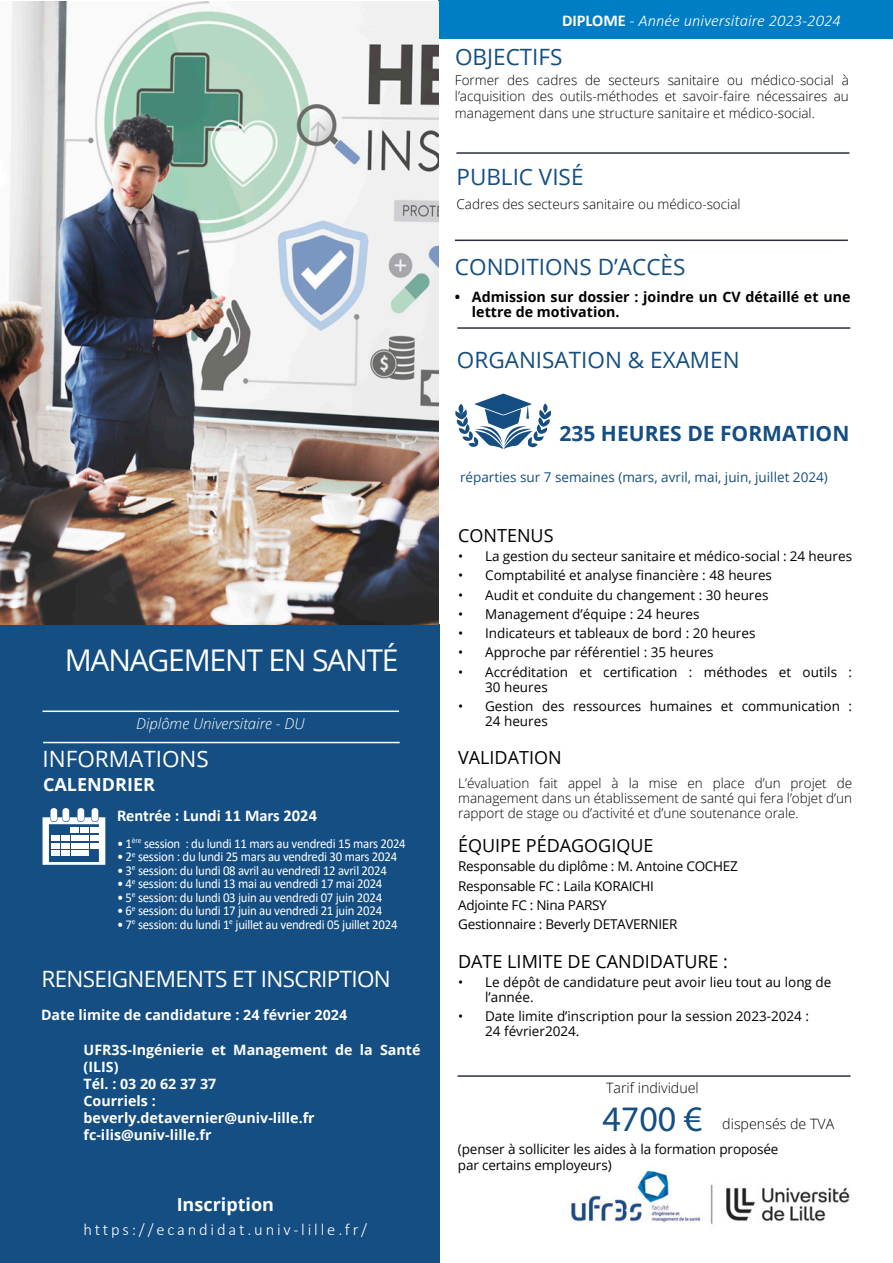
<style>
.page{position:relative;width:893px;height:1263px;background:#fff}
.page>*{position:absolute;margin:0;border:0;box-sizing:border-box;transform-origin:0 0}
.prix{font:36px "Myriad Pro";color:#144e82}
.TITRE_FORMATION{font:30px "Open Sans";letter-spacing:-.04em;color:#fff}
.titre_chapitre{font:22.5px "Open Sans";color:#144e82}
.titre_description_blanc{font:22.5px "Open Sans";letter-spacing:-.03em;color:#fff}
.titre_description_blanc-2{font:22.5px "Open Sans";color:#fff}
.ss_titre{font:700 21px "Open Sans";color:#144e82}
.ss_titre-2{font:18px "Open Sans";color:#000}
.t1{font:700 18px "Open Sans";color:#fff}
.t2{font:italic 300 16.5px "Calibri";color:#fff}
.t3{font:300 16.5px "Calibri";letter-spacing:.175em;color:#fff}
.t4{font:700 16.5px "Calibri";color:#fff}
.Diplôme{font:italic 300 15px "Open Sans";color:#fff}
.t5{font:700 14.25px/17.1px "Open Sans";color:#fff}
.t6{font:700 14.25px/15px "Open Sans";color:#000}
.t7{font:300 14.25px "Open Sans";color:#000}
.ss_titre-3{font:13.5px/15px "Open Sans";color:#000}
.texte_courant_puce_2{font:300 13.5px/15px "Open Sans";color:#000;text-align:justify}
.t8{font:13.5px "Calibri";letter-spacing:-.02em;color:#fff;scale:.95 1}
.ss_titre-4{font:13.5px "Open Sans";letter-spacing:-.02em;color:#000}
.ss_titre-5{font:13.5px "Open Sans";color:#144e82}
.s1{font-weight:700;font-style:normal}
</style>
<div class="page">
<div style="left:0;top:624px;width:440px;height:639px;background:#144e82"></div>
<div style="left:439px;top:0;width:454px;height:39px;background:#007ec5"></div>
<img style="left:571px;top:1170px;width:279px;height:54px">
<img style="left:0;top:1px;width:439px;height:623px">
<hr style="left:43px;top:710px;width:356px;height:2px;background:#fff">
<hr style="left:43px;top:742px;width:357px;height:1px;background:#fff">
<div style="left:50px;top:808px;width:7px;height:13px;background:#fff;border-radius:3px"></div>
<div style="left:62px;top:808px;width:7px;height:13px;background:#fff;border-radius:3px"></div>
<div style="left:78px;top:808px;width:6px;height:13px;background:#fff;border-radius:3px"></div>
<div style="left:92px;top:808px;width:6px;height:13px;background:#fff;border-radius:3px"></div>
<svg style="left:43px;top:817px;width:62px;height:48px"></svg>
<hr style="left:457px;top:327px;width:393px;height:2px;background:#2a2f43">
<hr style="left:455px;top:240px;width:393px;height:1px;background:#2a2f43">
<hr style="left:458px;top:1075px;width:392px;height:2px;background:#2a2f43">
<hr style="left:456px;top:152px;width:393px;height:2px;background:#2a2f43">
<svg style="left:455px;top:394px;width:96px;height:55px"></svg>
<p class="TITRE_FORMATION" style="left:65px;top:640px;width:335px">MANAGEMENT EN SANTÉ</p>
<p class="Diplôme" style="left:136px;top:713px;width:170px">Diplôme Universitaire - DU</p>
<p class="titre_description_blanc-2" style="left:43px;top:743px;width:168px">INFORMATIONS</p>
<p class="t1" style="left:43px;top:772px;width:113px">CALENDRIER</p>
<p class="t4" style="left:117px;top:803px;width:201px">Rentrée : Lundi 11 Mars 2024</p>
<p class="t8" style="left:117px;top:834px;width:305px">• 1<sup>ère</sup> session : du lundi 11 mars au vendredi 15 mars 2024</p>
<p class="t8" style="left:117px;top:847px;width:296px">• 2<sup>e</sup> session : du lundi 25 mars au vendredi 30 mars 2024</p>
<p class="t8" style="left:117px;top:861px;width:285px">• 3<sup>e</sup> session: du lundi 08 avril au vendredi 12 avril 2024</p>
<p class="t8" style="left:117px;top:874px;width:281px">• 4<sup>e</sup> session: du lundi 13 mai au vendredi 17 mai 2024</p>
<p class="t8" style="left:117px;top:888px;width:280px">• 5<sup>e</sup> session: du lundi 03 juin au vendredi 07 juin 2024</p>
<p class="t8" style="left:117px;top:901px;width:280px">• 6<sup>e</sup> session: du lundi 17 juin au vendredi 21 juin 2024</p>
<p class="t8" style="left:117px;top:915px;width:297px">• 7<sup>e</sup> session: du lundi 1<sup>e</sup> juillet au vendredi 05 juillet 2024</p>
<p class="titre_description_blanc" style="left:41px;top:963px;width:351px">RENSEIGNEMENTS ET INSCRIPTION</p>
<p class="t5" style="left:41px;top:1006px;width:308px">Date limite de candidature : 24 février 2024</p>
<p class="t5" style="left:84px;top:1040px;width:338px">UFR3S-Ingénierie et Management de la Santé (ILIS)</p>
<p class="t5" style="left:84px;top:1075px;width:134px">Tél. : 03 20 62 37 37</p>
<p class="t5" style="left:84px;top:1092px;width:74px">Courriels :</p>
<p class="t5" style="left:84px;top:1109px;width:233px">beverly.detavernier@univ-lille.fr</p>
<p class="t5" style="left:84px;top:1126px;width:129px">fc-ilis@univ-lille.fr</p>
<h3 class="t1" style="left:177px;top:1191px;width:99px">Inscription</h3>
<p class="t3" style="left:83px;top:1219px;width:285px">https://ecandidat.univ-lille.fr/</p>
<p class="t2" style="left:562px;top:10px;width:280px"><span class="s1">DIPLOME</span> - Année universitaire 2023-2024</p>
<p class="titre_chapitre" style="left:455px;top:41px;width:109px">OBJECTIFS</p>
<p class="texte_courant_puce_2" style="left:455px;top:72px;width:395px;line-height:16.2px">Former des cadres de secteurs sanitaire ou médico-social à l’acquisition des outils-méthodes et savoir-faire nécessaires au management dans une structure sanitaire et médico-social.</p>
<p class="titre_chapitre" style="left:456px;top:161px;width:129px">PUBLIC VISÉ</p>
<p class="texte_courant_puce_2" style="left:456px;top:196px;width:286px">Cadres des secteurs sanitaire ou médico-social</p>
<p class="titre_chapitre" style="left:455px;top:251px;width:232px">CONDITIONS D’ACCÈS</p>
<p class="t6" style="left:472px;top:289px;width:380px;text-indent:-17px">• Admission sur dossier : joindre un CV détaillé et une lettre de motivation.</p>
<p class="titre_chapitre" style="left:457px;top:344px;width:284px">ORGANISATION &amp; EXAMEN</p>
<p class="ss_titre" style="left:560px;top:419px;width:291px">235 HEURES DE FORMATION</p>
<p class="ss_titre-5" style="left:460px;top:468px;width:369px">réparties sur 7 semaines (mars, avril, mai, juin, juillet 2024)</p>
<p class="ss_titre-2" style="left:458px;top:523px;width:97px">CONTENUS</p>
<p class="ss_titre-3" style="left:458px;top:548px;width:395px">• La gestion du secteur sanitaire et médico-social : 24 heures</p>
<p class="ss_titre-3" style="left:458px;top:567px;width:315px">• Comptabilité et analyse financière : 48 heures</p>
<p class="ss_titre-3" style="left:458px;top:587px;width:312px">• Audit et conduite du changement : 30 heures</p>
<p class="ss_titre-3" style="left:458px;top:606px;width:243px">• Management d’équipe : 24 heures</p>
<p class="ss_titre-3" style="left:458px;top:625px;width:299px">• Indicateurs et tableaux de bord : 20 heures</p>
<p class="ss_titre-3" style="left:458px;top:645px;width:257px">• Approche par référentiel : 35 heures</p>
<p class="ss_titre-3" style="left:485px;top:664px;width:368px;text-indent:-27px">• Accréditation et certification : méthodes et outils :<br>30 heures</p>
<p class="ss_titre-3" style="left:485px;top:698px;width:368px;text-indent:-27px">• Gestion des ressources humaines et communication :<br>24 heures</p>
<p class="ss_titre-2" style="left:458px;top:745px;width:105px">VALIDATION</p>
<p class="texte_courant_puce_2" style="left:458px;top:775px;width:395px">L’évaluation fait appel à la mise en place d’un projet de management dans un établissement de santé qui fera l’objet d’un rapport de stage ou d’activité et d’une soutenance orale.</p>
<p class="ss_titre-2" style="left:458px;top:833px;width:197px">ÉQUIPE PÉDAGOGIQUE</p>
<p class="ss_titre-4" style="left:458px;top:857px;width:281px">Responsable du diplôme : M. Antoine COCHEZ</p>
<p class="ss_titre-4" style="left:458px;top:876px;width:197px">Responsable FC : Laila KORAICHI</p>
<p class="ss_titre-4" style="left:458px;top:896px;width:150px">Adjointe FC : Nina PARSY</p>
<p class="ss_titre-4" style="left:458px;top:915px;width:221px">Gestionnaire : Beverly DETAVERNIER</p>
<p class="ss_titre-2" style="left:458px;top:949px;width:271px">DATE LIMITE DE CANDIDATURE :</p>
<p class="ss_titre-3" style="left:485px;top:974px;width:348px;text-indent:-27px">• Le dépôt de candidature peut avoir lieu tout au long de l’année.</p>
<p class="ss_titre-3" style="left:485px;top:1008px;width:325px;text-indent:-27px">• Date limite d’inscription pour la session 2023-2024 :<br>24 février2024.</p>
<p class="t7" style="left:606px;top:1078px;width:94px">Tarif individuel</p>
<p class="prix" style="left:602px;top:1096px;width:101px">4700 €</p>
<p class="t7" style="left:722px;top:1114px;width:114px">dispensés de TVA</p>
<p class="ss_titre-3" style="left:458px;top:1141px;width:322px;line-height:16.2px">(penser à solliciter les aides à la formation proposée par certains employeurs)</p>
</div>
